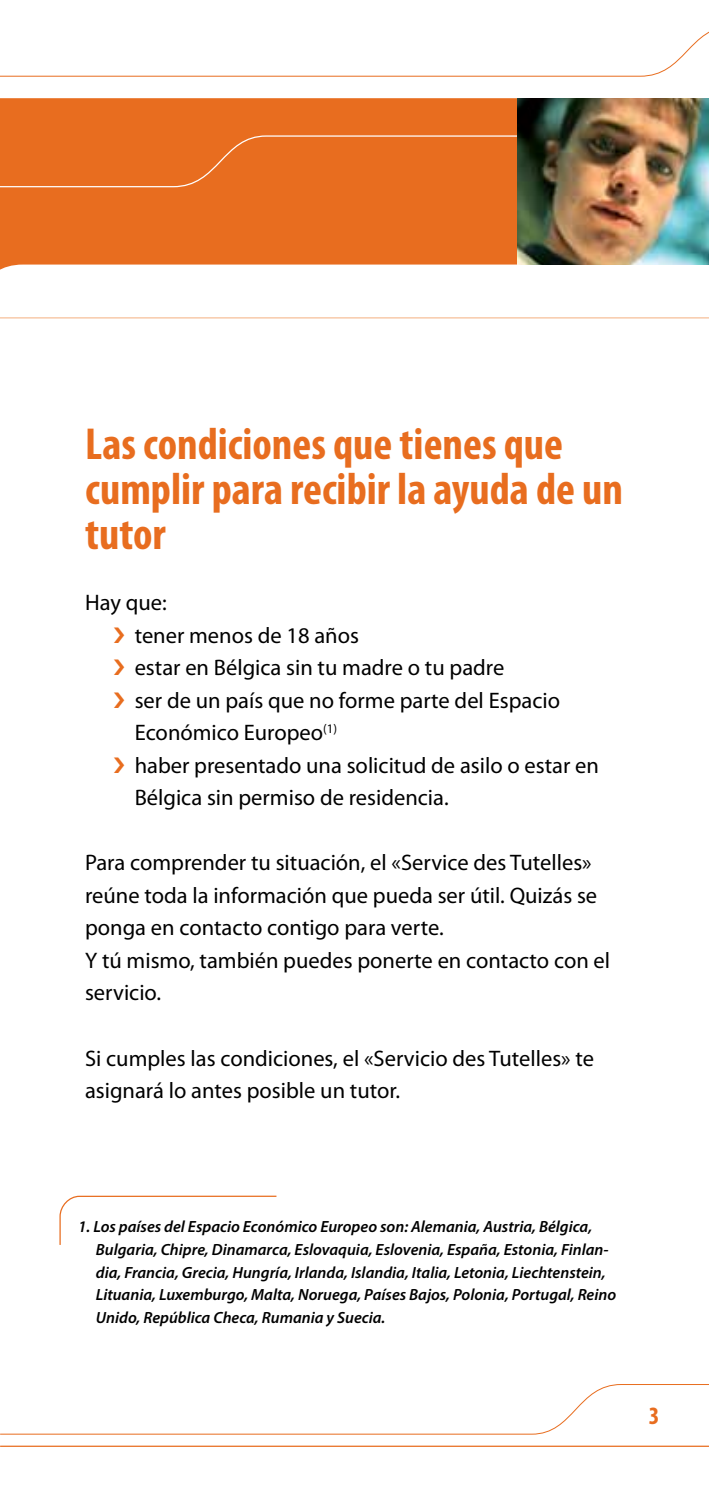
<style>
.page{position:relative;width:709px;height:1489px;background:#fff}
.page>*{position:absolute;margin:0;border:0;box-sizing:border-box;transform-origin:0 0}
.t1{font:700 condensed 45px/45px "Myriad Pro";color:#e86d1f}
.t2{font:700 condensed 25px "Myriad Pro";color:#e86d1f}
.t3{font:22.5px/32.5px "Myriad Pro";color:#000}
.t4{font:italic 600 16.25px/22.5px "Myriad Pro";color:#000}
</style>
<div class="page">
<svg style="left:0;top:1384px;width:709px;height:63px"></svg>
<hr style="left:0;top:1445px;width:709px;height:1px;background:#e86d1f">
<div style="left:0;top:98px;width:517px;height:172px;background:#e86d1f"></div>
<svg style="left:0;top:31px;width:709px;height:46px"></svg>
<div style="left:0;top:135px;width:517px;height:53px;background:#e86d1f"></div>
<svg style="left:0;top:317px;width:709px;height:1px"></svg>
<img style="left:517px;top:98px;width:192px;height:167px">
<svg style="left:59px;top:1195px;width:218px;height:50px"></svg>
<h1 class="t1" style="left:85px;top:422px;width:539px">Las condiciones que tienes que cumplir para recibir la ayuda de un tutor</h1>
<p class="t3" style="left:135px;top:587px;width:466px;text-indent:-50px">Hay que:<br>tener menos de 18 años<br>estar en Bélgica sin tu madre o tu padre<br>ser de un país que no forme parte del Espacio<br>Económico Europeo<sup>(1)<br></sup>haber presentado una solicitud de asilo o estar en<br>Bélgica sin permiso de residencia.</p>
<p class="t3" style="left:85px;top:847px;width:526px">Para comprender tu situación, el «Service des Tutelles» reúne toda la información que pueda ser útil. Quizás se ponga en contacto contigo para verte.<br>Y tú mismo, también puedes ponerte en contacto con el servicio.</p>
<p class="t3" style="left:85px;top:1042px;width:510px">Si cumples las condiciones, el «Servicio des Tutelles» te asignará lo antes posible un tutor.</p>
<p class="t4" style="left:96px;top:1215px;width:522px;text-indent:-18px">1. Los países del Espacio Económico Europeo son: Alemania, Austria, Bélgica, Bulgaria, Chipre, Dinamarca, Eslovaquia, Eslovenia, España, Estonia, Finlan&shy;dia, Francia, Grecia, Hungría, Irlanda, Islandia, Italia, Letonia, Liechtenstein, Lituania, Luxemburgo, Malta, Noruega, Países Bajos, Polonia, Portugal, Reino Unido, República Checa, Rumania y Suecia.</p>
<p class="t2" style="left:648px;top:1401px;width:12px">3</p>
</div>
